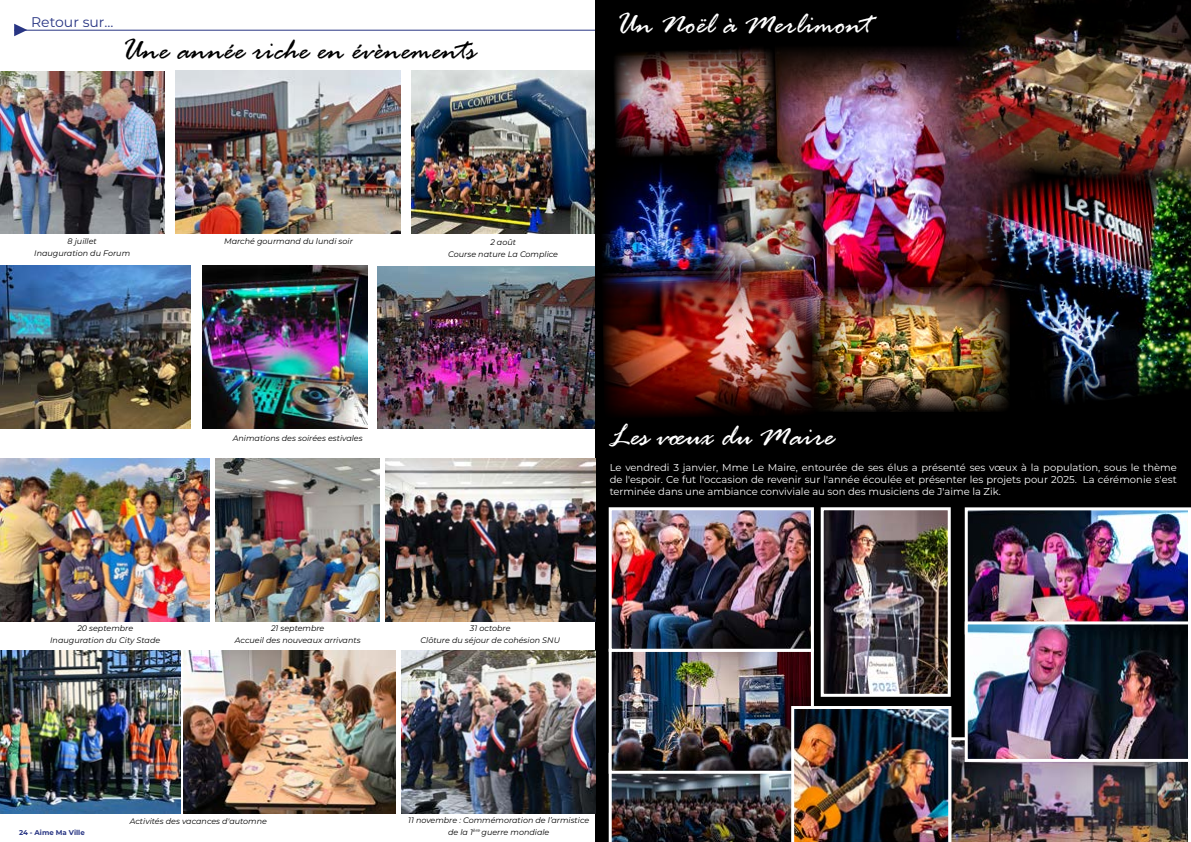
<style>
.page{position:relative;width:1191px;height:842px;background:#fff}
.page>*{position:absolute;margin:0;border:0;box-sizing:border-box;transform-origin:0 0}
.t1{font:italic 32px "Rage";color:#fff}
.t2{font:italic 32px "Rage";color:#000}
.t3{font:14px "Montserrat";color:#283583}
.t4{font:10px/12px "Montserrat";color:#fff;text-align:justify}
.t5{font:italic 8px/12px "Montserrat";color:#000;text-align:center}
.t6{font:700 7px "Montserrat";color:#283583}
</style>
<div class="page">
<svg style="left:14px;top:24px;width:13px;height:12px"></svg>
<hr style="left:14px;top:30px;width:1162px;height:1px;background:#283583">
<div style="left:595px;top:0;width:596px;height:842px;background:#000"></div>
<img style="left:602px;top:168px;width:109px;height:102px">
<img style="left:711px;top:48px;width:264px;height:240px">
<img style="left:941px;top:0;width:250px;height:190px">
<img style="left:603px;top:270px;width:217px;height:146px">
<img style="left:614px;top:48px;width:172px;height:120px">
<img style="left:975px;top:161px;width:216px;height:243px">
<img style="left:812px;top:288px;width:197px;height:124px">
<img style="left:377px;top:267px;width:218px;height:162px">
<img style="left:0;top:266px;width:191px;height:162px">
<img style="left:203px;top:266px;width:164px;height:162px">
<img style="left:0;top:72px;width:164px;height:162px">
<img style="left:176px;top:71px;width:224px;height:163px">
<img style="left:411px;top:71px;width:184px;height:163px">
<img style="left:215px;top:459px;width:165px;height:162px">
<img style="left:0;top:459px;width:210px;height:162px">
<img style="left:386px;top:459px;width:209px;height:162px">
<img style="left:183px;top:650px;width:212px;height:163px">
<img style="left:402px;top:650px;width:193px;height:163px">
<img style="left:0;top:650px;width:180px;height:163px">
<img style="left:824px;top:511px;width:122px;height:182px">
<div style="left:820px;top:507px;width:130px;height:190px;border:3px solid #fff"></div>
<img style="left:968px;top:511px;width:219px;height:110px">
<div style="left:964px;top:507px;width:227px;height:127px;border:3px solid #fff"></div>
<img style="left:612px;top:511px;width:198px;height:195px">
<div style="left:608px;top:649px;width:206px;height:125px;border:3px solid #fff"></div>
<div style="left:608px;top:507px;width:206px;height:145px;border:3px solid #fff"></div>
<img style="left:714px;top:160px;width:101px;height:114px">
<img style="left:608px;top:706px;width:583px;height:136px">
<img style="left:968px;top:625px;width:219px;height:133px">
<div style="left:964px;top:621px;width:227px;height:141px;border:3px solid #fff"></div>
<h2 class="t3" style="left:31px;top:13px;width:84px">Retour sur...</h2>
<h1 class="t2" style="left:120px;top:33px;width:358px">Une année riche en évènements</h1>
<h1 class="t1" style="left:614px;top:7px;width:259px">Un Noël à Merlimont</h1>
<p class="t5" style="left:34px;top:235px;width:97px">8 juillet<br>Inauguration du Forum</p>
<p class="t5" style="left:224px;top:235px;width:130px">Marché gourmand du lundi soir</p>
<p class="t5" style="left:448px;top:236px;width:111px">2 août<br>Course nature La Complice</p>
<p class="t5" style="left:233px;top:432px;width:131px">Animations des soirées estivales</p>
<h1 class="t1" style="left:609px;top:419px;width:226px">Les vœux du Maire</h1>
<p class="t4" style="left:609px;top:461px;width:568px">Le vendredi 3 janvier, Mme Le Maire, entourée de ses élus a présenté ses vœux à la population, sous le thème de l'espoir. Ce fut l'occasion de revenir sur l'année écoulée et présenter les projets pour 2025. La cérémonie s'est terminée dans une ambiance conviviale au son des musiciens de J'aime la Zik.</p>
<p class="t5" style="left:50px;top:621px;width:112px">20 septembre<br>Inauguration du City Stade</p>
<p class="t5" style="left:235px;top:622px;width:127px">21 septembre<br>Accueil des nouveaux arrivants</p>
<p class="t5" style="left:420px;top:622px;width:141px">31 octobre<br>Clôture du séjour de cohésion SNU</p>
<p class="t6" style="left:19px;top:827px;width:67px">24 - Aime Ma Ville</p>
<p class="t5" style="left:130px;top:815px;width:139px">Activités des vacances d'automne</p>
<p class="t5" style="left:408px;top:813px;width:183px">11 novembre : Commémoration de l’armistice de la 1<sup>ère</sup> guerre mondiale</p>
</div>
